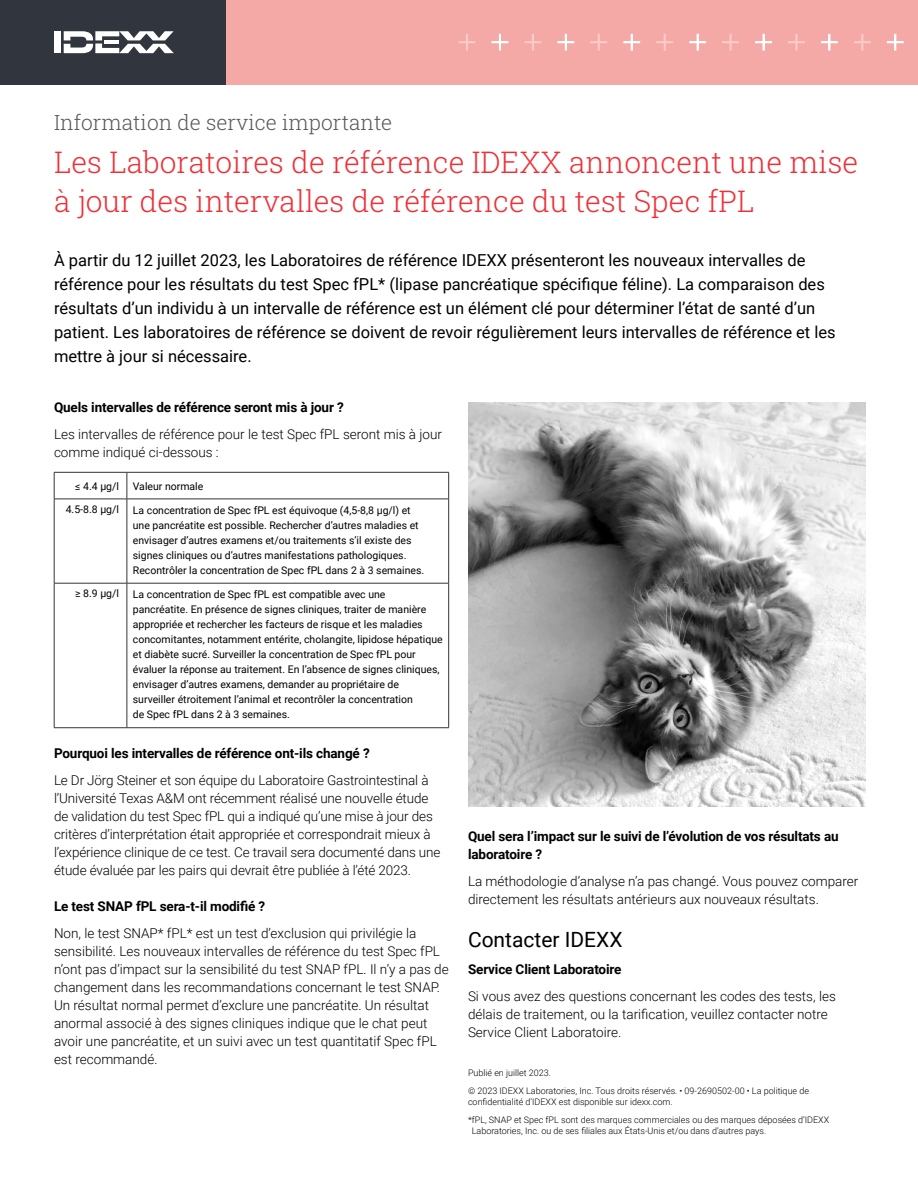
<style>
.page{position:relative;width:918px;height:1188px;background:#fff}
.page>*{position:absolute;margin:0;border:0;box-sizing:border-box;transform-origin:0 0}
.t1{font:300 30px/39px "Roboto Slab";color:#ee3138}
.t2{font:300 21px "Roboto Slab";color:#58595b}
.t3{font:21px "Roboto";color:#000}
.t4{font:16.5px/24px "Roboto";color:#000}
.t5{font:300 13.5px/18px "Roboto";color:#000}
.t6{font:700 13.5px/18px "Roboto";letter-spacing:-.01em;color:#000}
.t7{font:10.5px/15px "Roboto";color:#000}
.t8{font:300 9px/18.3px "Roboto";color:#000}
.s1{font-weight:700}
</style>
<div class="page">
<div style="left:217px;top:0;width:701px;height:84px;background:#f4a9a7"></div>
<svg style="left:887px;top:34px;width:17px;height:17px"></svg>
<svg style="left:854px;top:34px;width:17px;height:17px"></svg>
<svg style="left:821px;top:34px;width:17px;height:17px"></svg>
<svg style="left:788px;top:34px;width:17px;height:17px"></svg>
<svg style="left:755px;top:34px;width:17px;height:17px"></svg>
<svg style="left:722px;top:34px;width:17px;height:17px"></svg>
<svg style="left:689px;top:34px;width:17px;height:17px"></svg>
<svg style="left:656px;top:34px;width:17px;height:17px"></svg>
<svg style="left:623px;top:34px;width:17px;height:17px"></svg>
<svg style="left:590px;top:34px;width:17px;height:17px"></svg>
<svg style="left:557px;top:34px;width:17px;height:17px"></svg>
<svg style="left:525px;top:34px;width:16px;height:17px"></svg>
<svg style="left:492px;top:34px;width:16px;height:17px"></svg>
<svg style="left:459px;top:34px;width:16px;height:17px"></svg>
<hr style="left:54px;top:472px;width:73px;height:1px;background:#31353d">
<svg style="left:54px;top:473px;width:1px;height:26px"></svg>
<hr style="left:127px;top:472px;width:322px;height:1px;background:#31353d">
<svg style="left:127px;top:473px;width:1px;height:26px"></svg>
<svg style="left:448px;top:473px;width:1px;height:26px"></svg>
<hr style="left:54px;top:499px;width:73px;height:1px;background:#31353d">
<hr style="left:54px;top:499px;width:1px;height:84px;background:#31353d">
<hr style="left:127px;top:499px;width:322px;height:1px;background:#31353d">
<hr style="left:127px;top:499px;width:1px;height:84px;background:#31353d">
<hr style="left:448px;top:499px;width:1px;height:84px;background:#31353d">
<hr style="left:54px;top:583px;width:73px;height:1px;background:#31353d">
<hr style="left:54px;top:583px;width:1px;height:145px;background:#31353d">
<hr style="left:127px;top:583px;width:322px;height:1px;background:#31353d">
<hr style="left:127px;top:583px;width:1px;height:145px;background:#31353d">
<hr style="left:448px;top:583px;width:1px;height:145px;background:#31353d">
<hr style="left:54px;top:727px;width:73px;height:1px;background:#31353d">
<hr style="left:127px;top:727px;width:322px;height:1px;background:#31353d">
<div style="left:0;top:0;width:226px;height:84px;background:#31353d"></div>
<div style="left:54px;top:31px;width:7px;height:22px;background:#fff"></div>
<svg style="left:64px;top:31px;width:110px;height:22px"></svg>
<img style="left:469px;top:402px;width:397px;height:405px">
<p class="t2" style="left:54px;top:108px;width:340px">Information de service importante</p>
<p class="t1" style="left:54px;top:142px;width:806px">Les Laboratoires de référence IDEXX annoncent une mise à jour des intervalles de référence du test Spec fPL</p>
<p class="t4" style="left:54px;top:248px;width:783px">À partir du 12 juillet 2023, les Laboratoires de référence IDEXX présenteront les nouveaux intervalles de référence pour les résultats du test Spec fPL* (lipase pancréatique spécifique féline). La comparaison des résultats d’un individu à un intervalle de référence est un élément clé pour déterminer l’état de santé d’un patient. Les laboratoires de référence se doivent de revoir régulièrement leurs intervalles de référence et les mettre à jour si nécessaire.</p>
<p class="t5" style="left:54px;top:393px;width:390px;line-height:27px"><span class="s1">Quels intervalles de référence seront mis à jour ?<br></span>Les intervalles de référence pour le test Spec fPL seront mis à jour</p>
<p class="t5" style="left:54px;top:443px;width:166px">comme indiqué ci-dessous :</p>
<p class="t7" style="left:75px;top:478px;width:45px">≤ 4.4 µg/l</p>
<p class="t7" style="left:133px;top:478px;width:72px">Valeur normale</p>
<p class="t7" style="left:66px;top:501px;width:55px">4.5-8.8 µg/l</p>
<p class="t7" style="left:133px;top:502px;width:293px">La concentration de Spec fPL est équivoque (4,5-8,8 μg/l) et une pancréatite est possible. Rechercher d’autres maladies et envisager d’autres examens et/ou traitements s’il existe des signes cliniques ou d’autres manifestations pathologiques.<br>Recontrôler la concentration de Spec fPL dans 2 à 3 semaines.</p>
<p class="t7" style="left:75px;top:585px;width:45px">≥ 8.9 µg/l</p>
<p class="t7" style="left:133px;top:586px;width:311px">La concentration de Spec fPL est compatible avec une pancréatite. En présence de signes cliniques, traiter de manière appropriée et rechercher les facteurs de risque et les maladies concomitantes, notamment entérite, cholangite, lipidose hépatique et diabète sucré. Surveiller la concentration de Spec fPL pour évaluer la réponse au traitement. En l’absence de signes cliniques, envisager d’autres examens, demander au propriétaire de surveiller étroitement l’animal et recontrôler la concentration<br>de Spec fPL dans 2 à 3 semaines.</p>
<p class="t5" style="left:54px;top:739px;width:376px;line-height:27px"><span class="s1">Pourquoi les intervalles de référence ont-ils changé ?<br></span>Le Dr Jörg Steiner et son équipe du Laboratoire Gastrointestinal à</p>
<p class="t5" style="left:54px;top:789px;width:388px">l’Université Texas A&amp;M ont récemment réalisé une nouvelle étude de validation du test Spec fPL qui a indiqué qu’une mise à jour des critères d’interprétation était appropriée et correspondrait mieux à l’expérience clinique de ce test. Ce travail sera documenté dans une étude évaluée par les pairs qui devrait être publiée à l’été 2023.</p>
<p class="t5" style="left:54px;top:892px;width:364px;line-height:27px"><span class="s1">Le test SNAP fPL sera-t-il modifié ?<br></span>Non, le test SNAP* fPL* est un test d’exclusion qui privilégie la</p>
<p class="t5" style="left:54px;top:942px;width:396px">sensibilité. Les nouveaux intervalles de référence du test Spec fPL n’ont pas d’impact sur la sensibilité du test SNAP fPL. Il n’y a pas de changement dans les recommandations concernant le test SNAP.<br>Un résultat normal permet d’exclure une pancréatite. Un résultat anormal associé à des signes cliniques indique que le chat peut avoir une pancréatite, et un suivi avec un test quantitatif Spec fPL est recommandé.</p>
<p class="t6" style="left:468px;top:826px;width:372px">Quel sera l’impact sur le suivi de l’évolution de vos résultats au laboratoire ?</p>
<p class="t5" style="left:468px;top:871px;width:392px">La méthodologie d’analyse n’a pas changé. Vous pouvez comparer directement les résultats antérieurs aux nouveaux résultats.</p>
<p class="t3" style="left:468px;top:925px;width:156px">Contacter IDEXX</p>
<p class="t5" style="left:468px;top:955px;width:369px;line-height:27px"><span class="s1">Service Client Laboratoire<br></span>Si vous avez des questions concernant les codes des tests, les</p>
<p class="t5" style="left:468px;top:1005px;width:361px">délais de traitement, ou la tarification, veuillez contacter notre<br>Service Client Laboratoire.</p>
<p class="t8" style="left:468px;top:1063px;width:343px">Publié en juillet 2023.<br>© 2023 IDEXX Laboratories, Inc. Tous droits réservés. • 09-2690502-00 • La politique de</p>
<p class="t8" style="left:468px;top:1092px;width:206px">confidentialité d’IDEXX est disponible sur idexx.com.</p>
<p class="t8" style="left:472px;top:1114px;width:359px;line-height:10.8px;text-indent:-4px">*fPL, SNAP et Spec fPL sont des marques commerciales ou des marques déposées d’IDEXX<br>Laboratories, Inc. ou de ses filiales aux États-Unis et/ou dans d’autres pays.</p>
</div>
